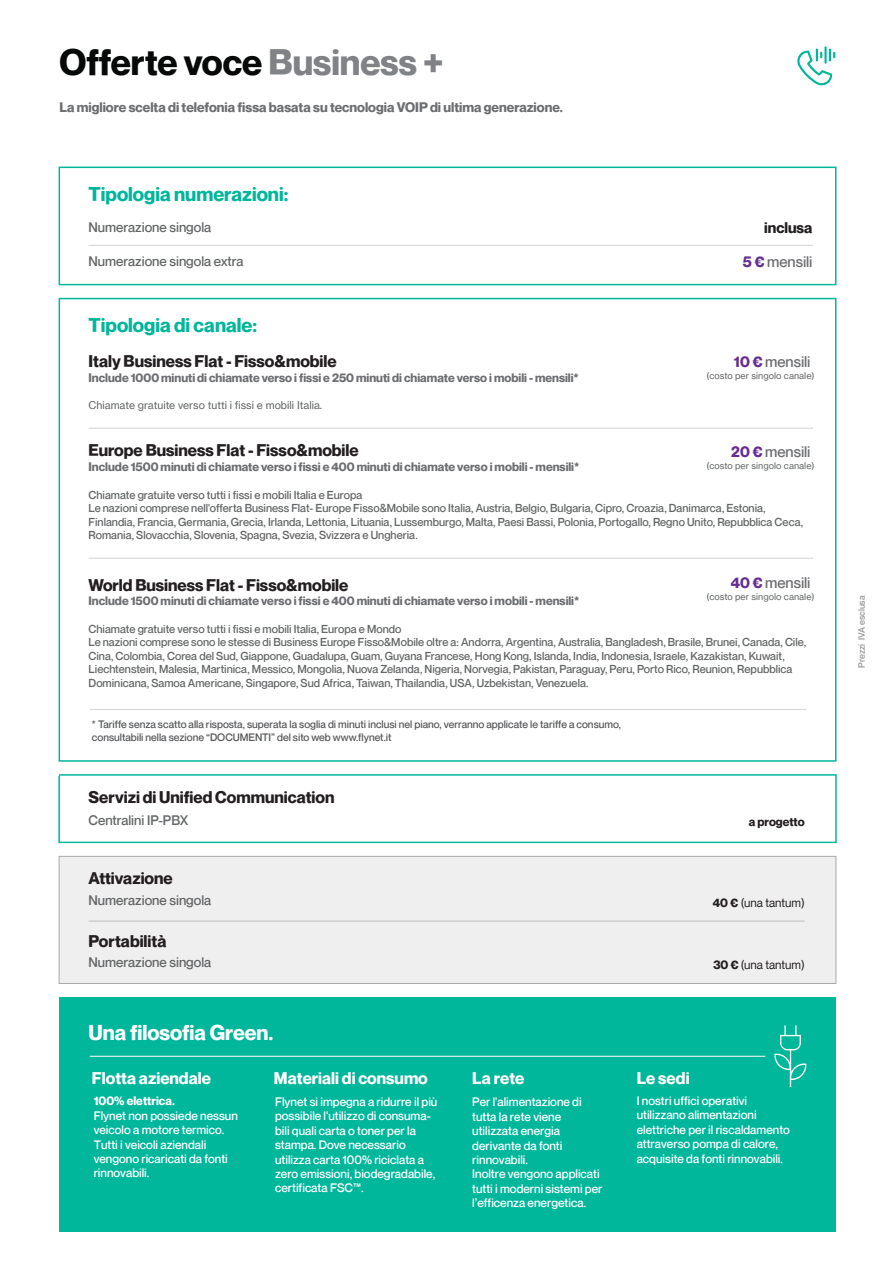
<style>
.page{position:relative;width:893px;height:1263px;background:#fff}
.page>*{position:absolute;margin:0;border:0;box-sizing:border-box;transform-origin:0 0}
.t1{font:700 36px "Neue Montreal";color:#070808}
.t2{font:700 21px "Neue Montreal";color:#fff}
.t3{font:700 19.5px "Neue Montreal";color:#00b69b}
.t4{font:700 16.5px "Neue Montreal";color:#231f20}
.t5{font:700 16.5px "Neue Montreal";color:#fff}
.t6{font:500 15px "Neue Montreal";color:#6d6e71}
.t7{font:700 15px "Neue Montreal";color:#231f20}
.t8{font:500 13.5px "Neue Montreal";color:#646667}
.t9{font:700 13.5px "Neue Montreal";color:#6d6e71}
.t10{font:500 12px/14.4px "Neue Montreal";color:#fff}
.t11{font:700 12px "Neue Montreal";color:#6d6e71}
.t12{font:12px "Neue Montreal";color:#231f20}
.t13{font:700 12px "Neue Montreal";color:#fff}
.t14{font:700 12px "Neue Montreal";letter-spacing:-.005em;color:#231f20}
.t15{font:500 11.25px/13.5px "Neue Montreal";color:#646667}
.t16{font:500 10.5px/12.6px "Neue Montreal";color:#58595b}
.t17{font:10.5px "N Haas Grotesk TX Pro 55 Rg";color:#646667}
.t18{font:9px "N Haas Grotesk TX Pro 55 Rg";color:#646667}
.t19{font:500 9px "Neue Montreal";color:#939598}
.s1{color:#808285}
.s2{font-weight:700;color:#662d91}
.s3{font-weight:700}
</style>
<div class="page">
<hr style="left:89px;top:245px;width:724px;height:1px;background:#d1d3d4">
<div style="left:59px;top:167px;width:777px;height:118px;border:2px solid #00b69b"></div>
<div style="left:59px;top:856px;width:777px;height:128px;background:#f0efef;border:1px solid #a7a9ac"></div>
<hr style="left:89px;top:921px;width:716px;height:1px;background:#bcbec0">
<hr style="left:90px;top:709px;width:716px;height:1px;background:#d1d3d4">
<div style="left:59px;top:298px;width:777px;height:464px;border:2px solid #00b69b"></div>
<hr style="left:89px;top:428px;width:724px;height:1px;background:#d1d3d4">
<hr style="left:89px;top:558px;width:724px;height:1px;background:#d1d3d4">
<svg style="left:797px;top:46px;width:38px;height:39px"></svg>
<div style="left:59px;top:997px;width:777px;height:234px;background:#00b69b"></div>
<svg style="left:774px;top:1025px;width:32px;height:62px"></svg>
<hr style="left:90px;top:1056px;width:675px;height:1px;background:#fff">
<svg style="left:58px;top:774px;width:779px;height:70px"></svg>
<h1 class="t1" style="left:59px;top:40px;width:386px">Offerte voce <span class="s1">Business +</span></h1>
<p class="t9" style="left:59px;top:99px;width:505px">La migliore scelta di telefonia fissa basata su tecnologia VOIP di ultima generazione.</p>
<h3 class="t3" style="left:89px;top:182px;width:201px">Tipologia numerazioni:</h3>
<p class="t8" style="left:89px;top:219px;width:124px">Numerazione singola</p>
<h3 class="t7" style="left:764px;top:218px;width:50px">inclusa</h3>
<p class="t8" style="left:89px;top:253px;width:156px">Numerazione singola extra</p>
<h3 class="t6" style="left:743px;top:252px;width:71px"><span class="s2">5 €</span> mensili</h3>
<h3 class="t3" style="left:89px;top:313px;width:170px">Tipologia di canale:</h3>
<h3 class="t4" style="left:89px;top:351px;width:250px">Italy Business Flat - Fisso&amp;mobile</h3>
<p class="t11" style="left:89px;top:370px;width:492px">Include 1000 minuti di chiamate verso i fissi e 250 minuti di chiamate verso i mobili - mensili*</p>
<p class="t17" style="left:89px;top:398px;width:235px">Chiamate gratuite verso tutti i fissi e mobili Italia.</p>
<h3 class="t4" style="left:89px;top:440px;width:272px">Europe Business Flat - Fisso&amp;mobile</h3>
<p class="t11" style="left:89px;top:459px;width:492px">Include 1500 minuti di chiamate verso i fissi e 400 minuti di chiamate verso i mobili - mensili*</p>
<p class="t15" style="left:89px;top:488px;width:716px">Chiamate gratuite verso tutti i fissi e mobili Italia e Europa<br>Le nazioni comprese nell'offerta Business Flat- Europe Fisso&amp;Mobile sono Italia, Austria, Belgio, Bulgaria, Cipro, Croazia, Danimarca, Estonia, Finlandia, Francia, Germania, Grecia, Irlanda, Lettonia, Lituania, Lussemburgo, Malta, Paesi Bassi, Polonia, Portogallo, Regno Unito, Repubblica Ceca, Romania, Slovacchia, Slovenia, Spagna, Svezia, Svizzera e Ungheria.</p>
<h3 class="t4" style="left:89px;top:574px;width:261px">World Business Flat - Fisso&amp;mobile</h3>
<p class="t11" style="left:89px;top:593px;width:492px">Include 1500 minuti di chiamate verso i fissi e 400 minuti di chiamate verso i mobili - mensili*</p>
<p class="t15" style="left:89px;top:622px;width:719px">Chiamate gratuite verso tutti i fissi e mobili Italia, Europa e Mondo<br>Le nazioni comprese sono le stesse di Business Europe Fisso&amp;Mobile oltre a: Andorra, Argentina, Australia, Bangladesh, Brasile, Brunei, Canada, Cile, Cina, Colombia, Corea del Sud, Giappone, Guadalupa, Guam, Guyana Francese, Hong Kong, Islanda, India, Indonesia, Israele, Kazakistan, Kuwait, Liechtenstein, Malesia, Martinica, Messico, Mongolia, Nuova Zelanda, Nigeria, Norvegia, Pakistan, Paraguay, Peru, Porto Rico, Reunion, Repubblica Dominicana, Samoa Americane, Singapore, Sud Africa, Taiwan, Thailandia, USA, Uzbekistan, Venezuela.</p>
<h3 class="t6" style="left:734px;top:352px;width:78px"><span class="s2">10 €</span> mensili</h3>
<p class="t18" style="left:706px;top:370px;width:110px">(costo per singolo canale)</p>
<h3 class="t6" style="left:731px;top:442px;width:81px"><span class="s2">20 €</span> mensili</h3>
<p class="t18" style="left:706px;top:460px;width:110px">(costo per singolo canale)</p>
<h3 class="t6" style="left:731px;top:573px;width:81px"><span class="s2">40 €</span> mensili</h3>
<p class="t18" style="left:706px;top:591px;width:110px">(costo per singolo canale)</p>
<p class="t16" style="left:92px;top:718px;width:530px">* Tariffe senza scatto alla risposta, superata la soglia di minuti inclusi nel piano, verranno applicate le tariffe a consumo, consultabili nella sezione “DOCUMENTI” del sito web www.flynet.it</p>
<h3 class="t4" style="left:89px;top:787px;width:247px">Servizi di Unified Communication</h3>
<p class="t8" style="left:89px;top:812px;width:101px">Centralini IP-PBX</p>
<p class="t14" style="left:749px;top:814px;width:57px">a progetto</p>
<h3 class="t4" style="left:89px;top:868px;width:86px">Attivazione</h3>
<p class="t8" style="left:89px;top:892px;width:124px">Numerazione singola</p>
<p class="t12" style="left:713px;top:895px;width:93px"><span class="s3">40 €</span> (una tantum)</p>
<h3 class="t4" style="left:89px;top:931px;width:79px">Portabilità</h3>
<p class="t8" style="left:89px;top:954px;width:124px">Numerazione singola</p>
<p class="t12" style="left:713px;top:957px;width:93px"><span class="s3">30 €</span> (una tantum)</p>
<h2 class="t2" style="left:89px;top:1020px;width:186px">Una filosofia Green.</h2>
<h3 class="t5" style="left:92px;top:1068px;width:121px">Flotta aziendale</h3>
<p class="t13" style="left:94px;top:1094px;width:83px">100% elettrica.</p>
<p class="t10" style="left:94px;top:1108px;width:146px">Flynet non possiede nessun veicolo a motore termico.<br>Tutti i veicoli aziendali vengono ricaricati da fonti rinnovabili.</p>
<h3 class="t5" style="left:274px;top:1068px;width:155px">Materiali di consumo</h3>
<p class="t10" style="left:275px;top:1094px;width:164px">Flynet si impegna a ridurre il più possibile l'utilizzo di consuma&shy;bili quali carta o toner per la stampa. Dove necessario utilizza carta 100% riciclata a zero emissioni, biodegradabile, certificata FSC™.</p>
<h3 class="t5" style="left:472px;top:1068px;width:54px">La rete</h3>
<p class="t10" style="left:472px;top:1095px;width:132px">Per l'alimentazione di tutta la rete viene utilizzata energia derivante da fonti rinnovabili.<br>Inoltre vengono applicati tutti i moderni sistemi per l’efficenza energetica.</p>
<h3 class="t5" style="left:637px;top:1068px;width:54px">Le sedi</h3>
<p class="t10" style="left:637px;top:1093px;width:155px">I nostri uffici operativi utilizzano alimentazioni elettriche per il riscaldamento attraverso pompa di calore, acquisite da fonti rinnovabili.</p>
<p class="t19" style="left:856px;top:668px;width:74px;rotate:-90deg">Prezzi IVA esclusa</p>
</div>
